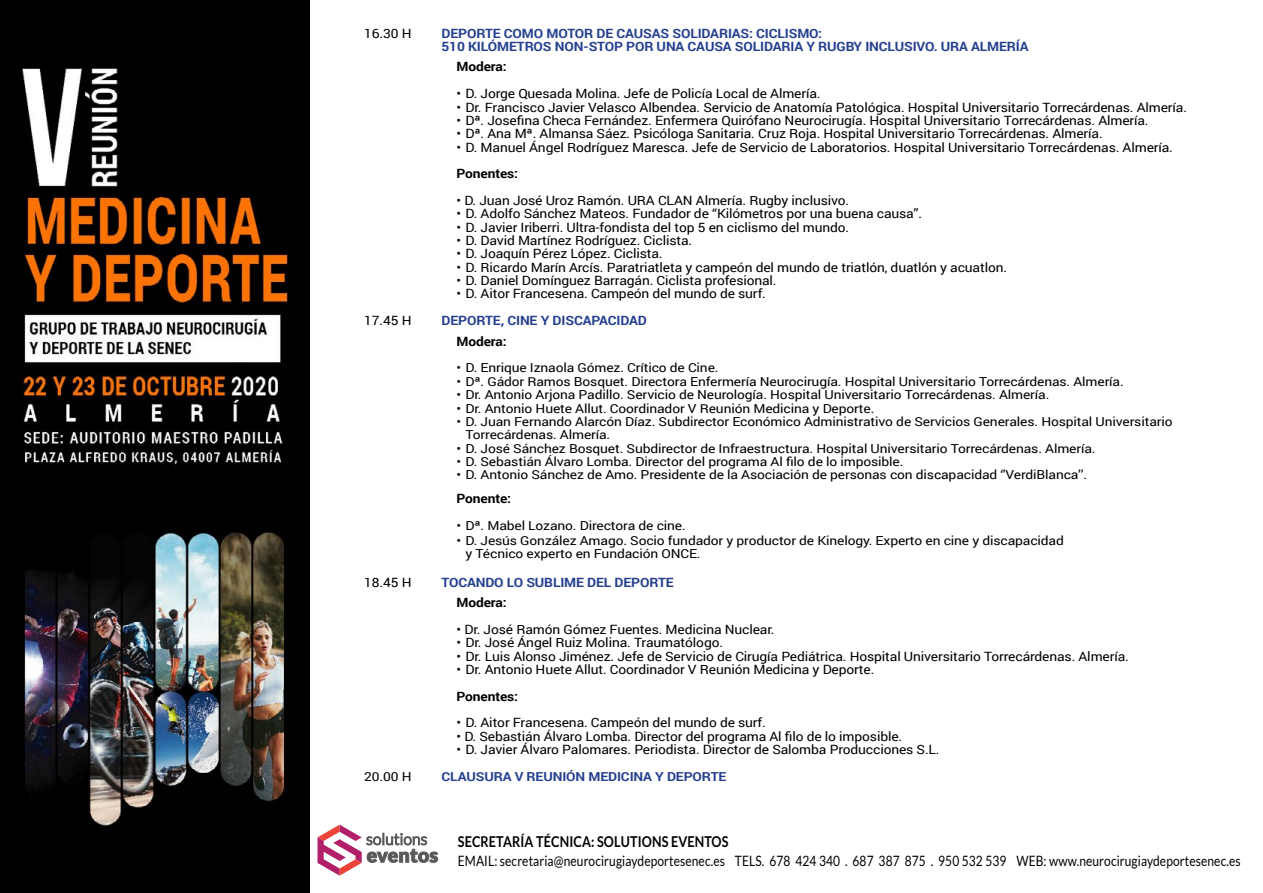
<style>
.page{position:relative;width:1263px;height:893px;background:#fff}
.page>*{position:absolute;margin:0;border:0;box-sizing:border-box;transform-origin:0 0}
.t1{font:700 15px "Lato";letter-spacing:.01em;color:#000;scale:.84 1}
.t2{font:14.25px "Lato";letter-spacing:.01em;color:#000;scale:.84 1}
.t3{font:12.75px "Roboto";letter-spacing:-.01em;color:#000;scale:1.08 1}
.t4{font:700 12.75px/13.4px "Roboto";letter-spacing:-.01em;color:#25408f;scale:1.08 1}
.t5{font:700 12.75px "Roboto";letter-spacing:-.01em;color:#000;scale:1.08 1}
.t6{font:12.45px/13.4px "Roboto";letter-spacing:-.01em;color:#000;scale:1.11 1}
.t7{font:700 12.45px "Roboto";letter-spacing:-.01em;color:#25408f;scale:1.11 1}
</style>
<div class="page">
<svg style="left:317px;top:825px;width:121px;height:51px"></svg>
<img style="left:0;top:0;width:309px;height:893px">
<p class="t3" style="left:364px;top:24px;width:45px">16.30 H</p>
<p class="t4" style="left:441px;top:26px;width:545px">DEPORTE COMO MOTOR DE CAUSAS SOLIDARIAS: CICLISMO:<br>510 KILÓMETROS NON-STOP POR UNA CAUSA SOLIDARIA Y RUGBY INCLUSIVO. URA ALMERÍA</p>
<p class="t5" style="left:456px;top:58px;width:48px">Modera:</p>
<p class="t3" style="left:456px;top:85px;width:338px">• D. Jorge Quesada Molina. Jefe de Policía Local de Almería.</p>
<p class="t3" style="left:456px;top:98px;width:678px">• Dr. Francisco Javier Velasco Albendea. Servicio de Anatomía Patológica. Hospital Universitario Torrecárdenas. Almería.</p>
<p class="t3" style="left:456px;top:111px;width:642px">• Dª. Josefina Checa Fernández. Enfermera Quirófano Neurocirugía. Hospital Universitario Torrecárdenas. Almería.</p>
<p class="t3" style="left:457px;top:125px;width:600px">• Dª. Ana Mª. Almansa Sáez. Psicóloga Sanitaria. Cruz Roja. Hospital Universitario Torrecárdenas. Almería.</p>
<p class="t3" style="left:457px;top:138px;width:665px">• D. Manuel Ángel Rodríguez Maresca. Jefe de Servicio de Laboratorios. Hospital Universitario Torrecárdenas. Almería.</p>
<p class="t5" style="left:457px;top:165px;width:59px">Ponentes:</p>
<p class="t3" style="left:457px;top:191px;width:365px">• D. Juan José Uroz Ramón. URA CLAN Almería. Rugby inclusivo.</p>
<p class="t3" style="left:457px;top:205px;width:433px">• D. Adolfo Sánchez Mateos. Fundador de “Kilómetros por una buena causa”.</p>
<p class="t3" style="left:457px;top:218px;width:365px">• D. Javier Iriberri. Ultra-fondista del top 5 en ciclismo del mundo.</p>
<p class="t3" style="left:457px;top:232px;width:220px">• D. David Martínez Rodríguez. Ciclista.</p>
<p class="t3" style="left:457px;top:245px;width:192px">• D. Joaquín Pérez López. Ciclista.</p>
<p class="t3" style="left:457px;top:258px;width:511px">• D. Ricardo Marín Arcís. Paratriatleta y campeón del mundo de triatlón, duatlón y acuatlon.</p>
<p class="t3" style="left:457px;top:272px;width:298px">• D. Daniel Domínguez Barragán. Ciclista profesional.</p>
<p class="t3" style="left:457px;top:285px;width:288px">• D. Aitor Francesena. Campeón del mundo de surf.</p>
<p class="t3" style="left:364px;top:312px;width:45px">17.45 H</p>
<p class="t4" style="left:442px;top:313px;width:192px">DEPORTE, CINE Y DISCAPACIDAD</p>
<p class="t5" style="left:457px;top:332px;width:48px">Modera:</p>
<p class="t6" style="left:456px;top:361px;width:237px">• D. Enrique Iznaola Gómez. Crítico de Cine.</p>
<p class="t6" style="left:456px;top:374px;width:603px">• Dª. Gádor Ramos Bosquet. Directora Enfermería Neurocirugía. Hospital Universitario Torrecárdenas. Almería.</p>
<p class="t6" style="left:456px;top:388px;width:536px">• Dr. Antonio Arjona Padillo. Servicio de Neurología. Hospital Universitario Torrecárdenas. Almería.</p>
<p class="t6" style="left:456px;top:401px;width:378px">• Dr. Antonio Huete Allut. Coordinador V Reunión Medicina y Deporte.</p>
<p class="t6" style="left:465px;top:414px;width:638px;text-indent:-9px">• D. Juan Fernando Alarcón Díaz. Subdirector Económico Administrativo de Servicios Generales. Hospital Universitario<br>Torrecárdenas. Almería.</p>
<p class="t6" style="left:456px;top:441px;width:577px">• D. José Sánchez Bosquet. Subdirector de Infraestructura. Hospital Universitario Torrecárdenas. Almería.</p>
<p class="t6" style="left:456px;top:454px;width:404px">• D. Sebastián Álvaro Lomba. Director del programa Al filo de lo imposible.</p>
<p class="t6" style="left:456px;top:468px;width:569px">• D. Antonio Sánchez de Amo. Presidente de la Asociación de personas con discapacidad ‘’VerdiBlanca’’.</p>
<p class="t5" style="left:456px;top:490px;width:52px">Ponente:</p>
<p class="t6" style="left:456px;top:518px;width:208px">• Dª. Mabel Lozano. Directora de cine.</p>
<p class="t6" style="left:465px;top:533px;width:541px;text-indent:-9px">• D. Jesús González Amago. Socio fundador y productor de Kinelogy. Experto en cine y discapacidad y Técnico experto en Fundación ONCE.</p>
<p class="t3" style="left:364px;top:573px;width:45px">18.45 H</p>
<p class="t4" style="left:441px;top:575px;width:217px">TOCANDO LO SUBLIME DEL DEPORTE</p>
<p class="t5" style="left:456px;top:594px;width:48px">Modera:</p>
<p class="t3" style="left:456px;top:620px;width:296px">• Dr. José Ramón Gómez Fuentes. Medicina Nuclear.</p>
<p class="t3" style="left:456px;top:634px;width:248px">• Dr. José Ángel Ruiz Molina. Traumatólogo.</p>
<p class="t3" style="left:456px;top:647px;width:624px">• Dr. Luis Alonso Jiménez. Jefe de Servicio de Cirugía Pediátrica. Hospital Universitario Torrecárdenas. Almería.</p>
<p class="t3" style="left:456px;top:660px;width:388px">• Dr. Antonio Huete Allut. Coordinador V Reunión Medicina y Deporte.</p>
<p class="t5" style="left:456px;top:687px;width:59px">Ponentes:</p>
<p class="t3" style="left:456px;top:714px;width:288px">• D. Aitor Francesena. Campeón del mundo de surf.</p>
<p class="t3" style="left:456px;top:727px;width:414px">• D. Sebastián Álvaro Lomba. Director del programa Al filo de lo imposible.</p>
<p class="t3" style="left:457px;top:741px;width:449px">• D. Javier Álvaro Palomares. Periodista. Director de Salomba Producciones S.L.</p>
<p class="t6" style="left:364px;top:769px;width:44px">20.00 H</p>
<p class="t7" style="left:441px;top:768px;width:258px">CLAUSURA V REUNIÓN MEDICINA Y DEPORTE</p>
<p class="t1" style="left:458px;top:832px;width:324px">SECRETARÍA TÉCNICA: SOLUTIONS EVENTOS</p>
<p class="t2" style="left:458px;top:853px;width:933px">EMAIL: secretaria@neurocirugiaydeportesenec.es TELS. 678 424 340 . 687 387 875 . 950 532 539 WEB: www.neurocirugiaydeportesenec.es</p>
</div>
